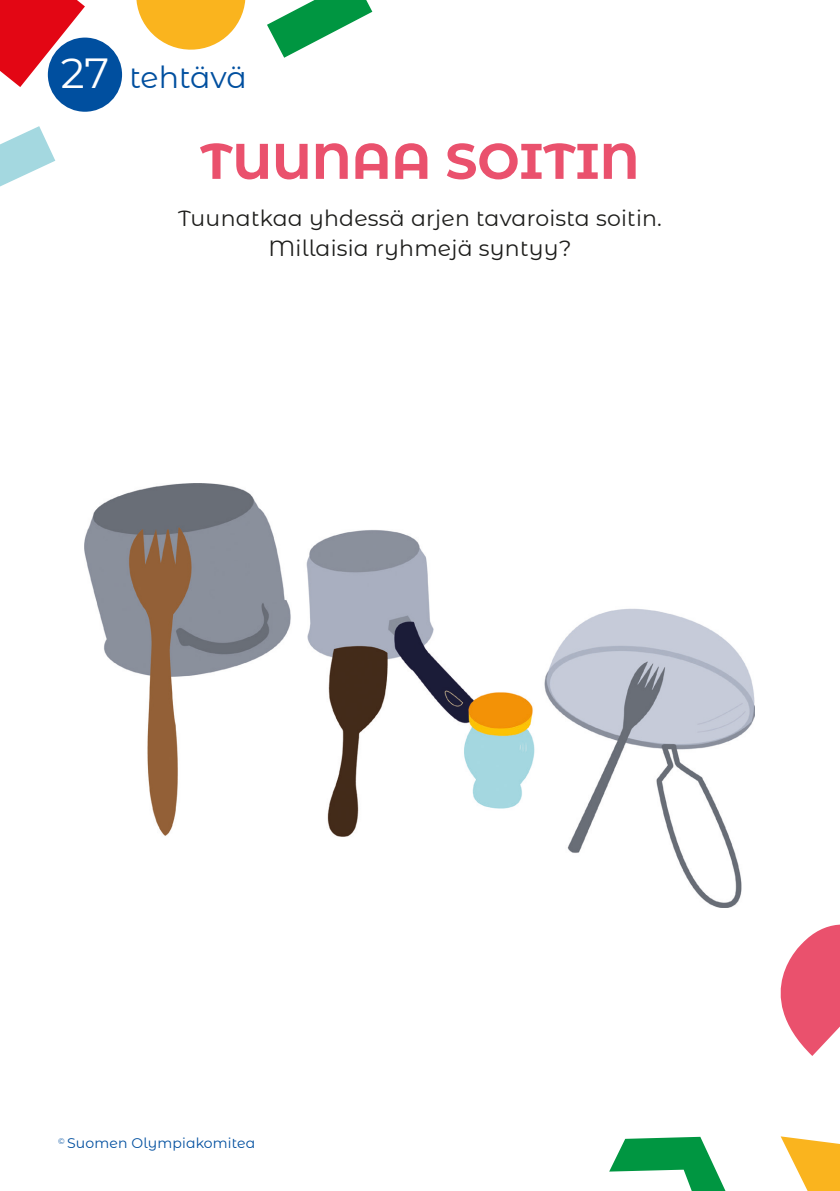
<style>
.page{position:relative;width:840px;height:1191px;background:#fff}
.page>*{position:absolute;margin:0;border:0;box-sizing:border-box;transform-origin:0 0}
.otsikko_25pt_pinkki{font:700 50px "Montserrat Alternates";color:#ea516d}
.tehtava_numero{font:42px "Montserrat Alternates";color:#fff}
.t1{font:30px "Montserrat Alternates";letter-spacing:-.01em;color:#004f9f}
.leipateksti_12pt{font:22px "Montserrat Alternates";letter-spacing:.01em;color:#1d1d1b}
.t2{font:14px "Montserrat Alternates";letter-spacing:.01em;color:#004f9f}
</style>
<div class="page">
<div style="left:48px;top:38px;width:74px;height:74px;background:#004f9f;border-radius:50%"></div>
<svg style="left:0;top:0;width:85px;height:87px"></svg>
<svg style="left:136px;top:0;width:110px;height:50px"></svg>
<svg style="left:267px;top:0;width:105px;height:58px"></svg>
<svg style="left:0;top:126px;width:55px;height:61px"></svg>
<svg style="left:609px;top:1136px;width:117px;height:55px"></svg>
<svg style="left:780px;top:924px;width:59px;height:132px"></svg>
<svg style="left:780px;top:1136px;width:59px;height:55px"></svg>
<img style="left:85px;top:483px;width:669px;height:424px">
<p class="tehtava_numero" style="left:61px;top:44px;width:50px">27</p>
<h3 class="t1" style="left:129px;top:57px;width:119px">tehtävä</h3>
<p class="otsikko_25pt_pinkki" style="left:200px;top:125px;width:440px">TUUNAA SOITIN</p>
<p class="leipateksti_12pt" style="left:178px;top:203px;width:485px">Tuunatkaa yhdessä arjen tavaroista soitin.</p>
<p class="leipateksti_12pt" style="left:268px;top:233px;width:304px">Millaisia ryhmejä syntyy?</p>
<p class="t2" style="left:58px;top:1133px;width:198px"><sup>©</sup> Suomen Olympiakomitea</p>
</div>
